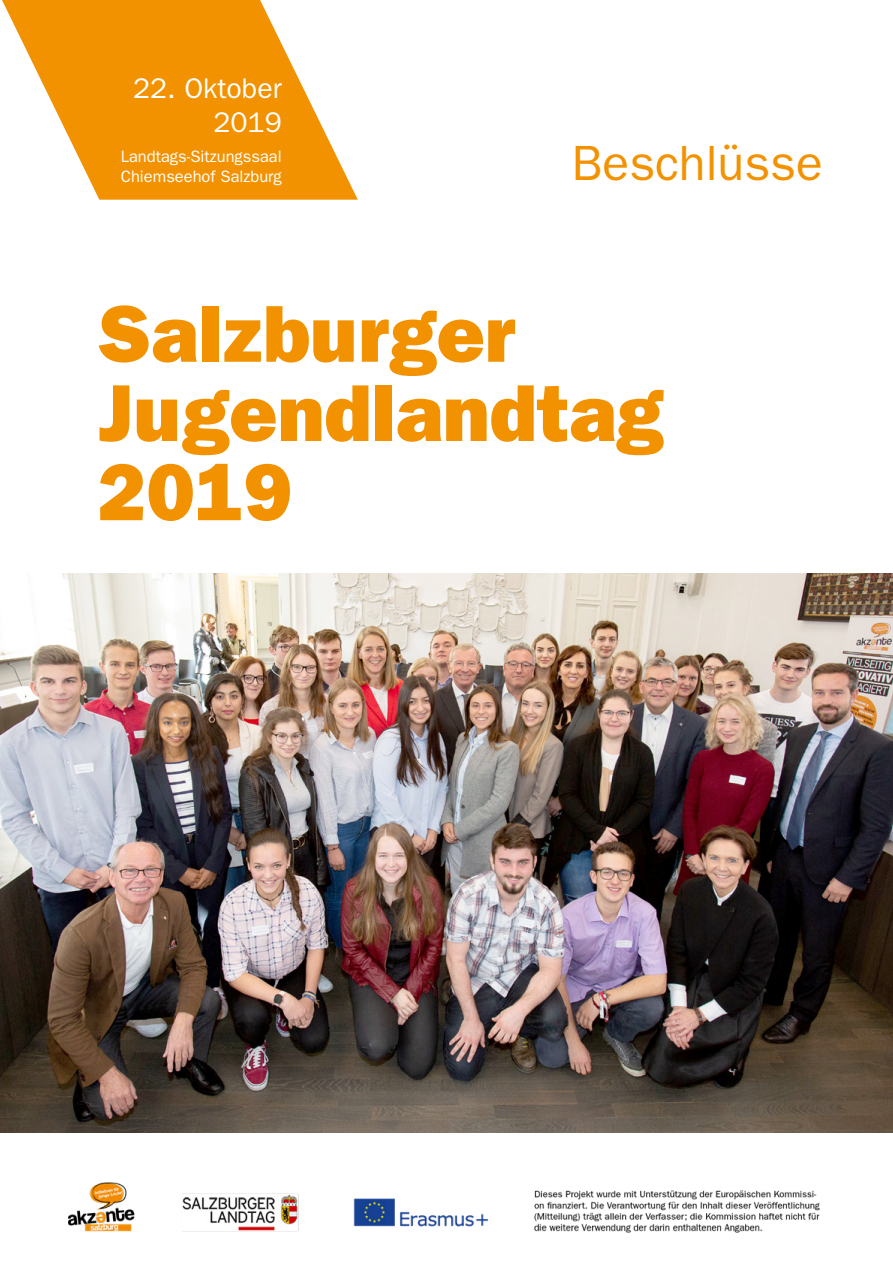
<style>
.page{position:relative;width:893px;height:1263px;background:#fff}
.page>*{position:absolute;margin:0;border:0;box-sizing:border-box;transform-origin:0 0}
.t1{font:81px/79.2px "ITC Franklin Gothic Std Hvy";color:#f39200}
.t2{font:49.65px "ITC Franklin Gothic Std";color:#f39200}
.t3{font:28.5px/34.2px "ITC Franklin Gothic Std";color:#fff;text-align:right}
.t4{font:16.5px/19.5px "ITC Franklin Gothic Std";color:#fff}
</style>
<div class="page">
<svg style="left:2px;top:0;width:356px;height:200px;fill:#f39200"></svg>
<img style="left:68px;top:1182px;width:752px;height:51px">
<img style="left:0;top:574px;width:893px;height:559px">
<h3 class="t3" style="left:133px;top:72px;width:150px">22. Oktober<br>2019</h3>
<p class="t4" style="left:121px;top:147px;width:163px">Landtags-Sitzungssaal<br>Chiemseehof Salzburg</p>
<h2 class="t2" style="left:572px;top:135px;width:253px">Beschlüsse</h2>
<h1 class="t1" style="left:98px;top:295px;width:567px">Salzburger<br>Jugendlandtag<br>2019</h1>
</div>
